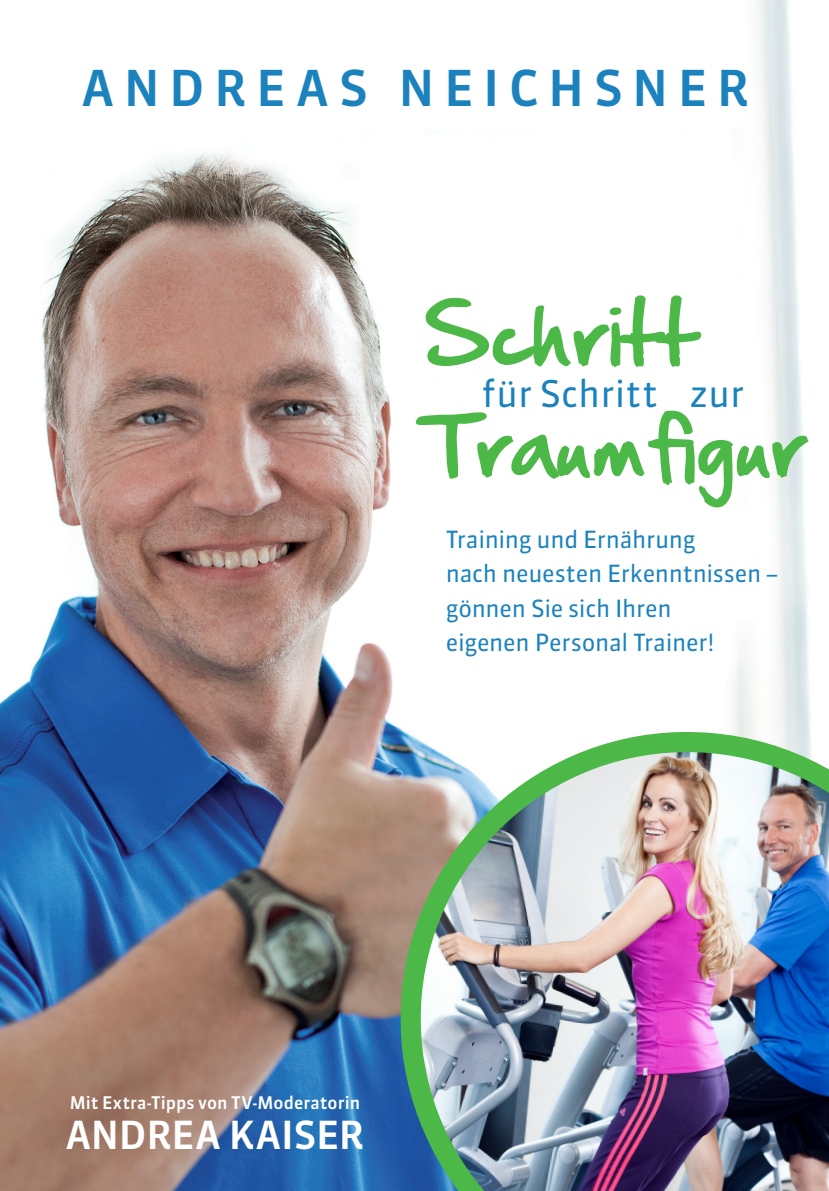
<style>
.page{position:relative;width:829px;height:1191px;background:#fff}
.page>*{position:absolute;margin:0;border:0;box-sizing:border-box;transform-origin:0 0}
.t1{font:75.25px "Hand Of Sean";color:#4cb848}
.t2{font:500 49.35px "Sanuk OT";letter-spacing:.195em;color:#1b82bd}
.t3{font:500 38.5px "Sanuk OT";color:#fff}
.t4{font:36.57px "Sanuk OT";color:#1b82bd}
.t5{font:23.62px/34.3px "Sanuk OT";letter-spacing:-.01em;color:#1b82bd}
.t6{font:500 17.32px "Sanuk OT";letter-spacing:.005em;color:#fff}
</style>
<div class="page">
<img style="left:0;top:0;width:810px;height:1191px">
<img style="left:376px;top:708px;width:452px;height:483px">
<p class="t2" style="left:82px;top:58px;width:668px">ANDREAS NEICHSNER</p>
<p class="t1" style="left:424px;top:266px;width:273px">Schritt</p>
<p class="t4" style="left:481px;top:370px;width:178px">für Schritt</p>
<p class="t4" style="left:689px;top:370px;width:57px">zur</p>
<p class="t1" style="left:424px;top:377px;width:383px">Traumfigur</p>
<p class="t5" style="left:446px;top:522px;width:334px">Training und Ernährung<br>nach neuesten Erkenntnissen –</p>
<p class="t5" style="left:446px;top:591px;width:270px">gönnen Sie sich Ihren eigenen Personal Trainer!</p>
<p class="t6" style="left:70px;top:1091px;width:292px">Mit Extra-Tipps von TV-Moderatorin</p>
<p class="t3" style="left:66px;top:1111px;width:299px">ANDREA KAISER</p>
</div>
